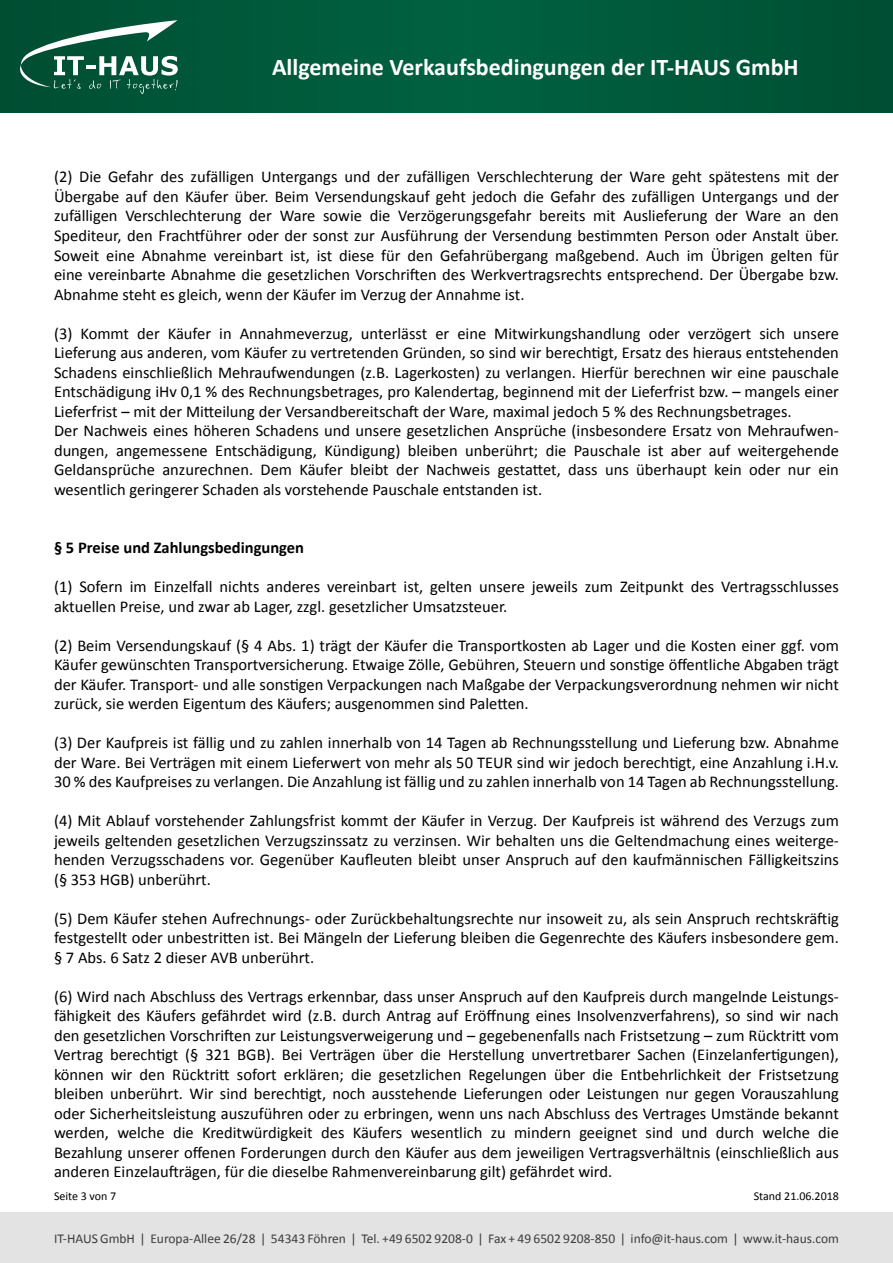
<style>
.page{position:relative;width:893px;height:1263px;background:#fff}
.page>*{position:absolute;margin:0;border:0;box-sizing:border-box;transform-origin:0 0}
.t1{font:700 24px "Calibri";color:#fff}
.t2{font:16.5px/19.5px "Calibri";color:#000;text-align:justify}
.t3{font:700 16.5px "Calibri";color:#000}
.t4{font:13.5px "Calibri";color:#3c3c3b}
.t5{font:12px "Calibri";color:#000}
</style>
<div class="page">
<div style="left:0;top:0;width:893px;height:113px;background:#00593b"></div>
<svg style="left:20px;top:20px;width:158px;height:74px"></svg>
<div style="left:0;top:1212px;width:893px;height:51px;background:#e3e3e3"></div>
<h1 class="t1" style="left:272px;top:52px;width:528px">Allgemeine Verkaufsbedingungen der IT-HAUS GmbH</h1>
<p class="t2" style="left:54px;top:167px;width:786px">(2) Die Gefahr des zufälligen Untergangs und der zufälligen Verschlechterung der Ware geht spätestens mit der Übergabe auf den Käufer über. Beim Versendungskauf geht jedoch die Gefahr des zufälligen Untergangs und der zufälligen Verschlechterung der Ware sowie die Verzögerungsgefahr bereits mit Auslieferung der Ware an den Spediteur, den Frachtführer oder der sonst zur Ausführung der Versendung bestimmten Person oder Anstalt über.<br>Soweit eine Abnahme vereinbart ist, ist diese für den Gefahrübergang maßgebend. Auch im Übrigen gelten für eine vereinbarte Abnahme die gesetzlichen Vorschriften des Werkvertragsrechts entsprechend. Der Übergabe bzw.<br>Abnahme steht es gleich, wenn der Käufer im Verzug der Annahme ist.</p>
<p class="t2" style="left:54px;top:323px;width:786px;text-align:left">(3) Kommt der Käufer in Annahmeverzug, unterlässt er eine Mitwirkungshandlung oder verzögert sich unsere Lieferung aus anderen, vom Käufer zu vertretenden Gründen, so sind wir berechtigt, Ersatz des hieraus entstehenden Schadens einschließlich Mehraufwendungen (z.B. Lagerkosten) zu verlangen. Hierfür berechnen wir eine pauschale Entschädigung iHv 0,1 % des Rechnungsbetrages, pro Kalendertag, beginnend mit der Lieferfrist bzw. – mangels einer Lieferfrist – mit der Mitteilung der Versandbereitschaft der Ware, maximal jedoch 5 % des Rechnungsbetrages.<br>Der Nachweis eines höheren Schadens und unsere gesetzlichen Ansprüche (insbesondere Ersatz von Mehraufwen&shy;dungen, angemessene Entschädigung, Kündigung) bleiben unberührt; die Pauschale ist aber auf weitergehende Geldansprüche anzurechnen. Dem Käufer bleibt der Nachweis gestattet, dass uns überhaupt kein oder nur ein wesentlich geringerer Schaden als vorstehende Pauschale entstanden ist.</p>
<p class="t3" style="left:54px;top:537px;width:252px">§ 5 Preise und Zahlungsbedingungen</p>
<p class="t2" style="left:54px;top:577px;width:786px">(1) Sofern im Einzelfall nichts anderes vereinbart ist, gelten unsere jeweils zum Zeitpunkt des Vertragsschlusses aktuellen Preise, und zwar ab Lager, zzgl. gesetzlicher Umsatzsteuer.</p>
<p class="t2" style="left:54px;top:635px;width:786px">(2) Beim Versendungskauf (§ 4 Abs. 1) trägt der Käufer die Transportkosten ab Lager und die Kosten einer ggf. vom Käufer gewünschten Transportversicherung. Etwaige Zölle, Gebühren, Steuern und sonstige öffentliche Abgaben trägt der Käufer. Transport- und alle sonstigen Verpackungen nach Maßgabe der Verpackungsverordnung nehmen wir nicht zurück, sie werden Eigentum des Käufers; ausgenommen sind Paletten.</p>
<p class="t2" style="left:54px;top:733px;width:786px">(3) Der Kaufpreis ist fällig und zu zahlen innerhalb von 14 Tagen ab Rechnungsstellung und Lieferung bzw. Abnahme der Ware. Bei Verträgen mit einem Lieferwert von mehr als 50 TEUR sind wir jedoch berechtigt, eine Anzahlung i.H.v.<br>30 % des Kaufpreises zu verlangen. Die Anzahlung ist fällig und zu zahlen innerhalb von 14 Tagen ab Rechnungsstellung.</p>
<p class="t2" style="left:54px;top:811px;width:786px">(4) Mit Ablauf vorstehender Zahlungsfrist kommt der Käufer in Verzug. Der Kaufpreis ist während des Verzugs zum jeweils geltenden gesetzlichen Verzugszinssatz zu verzinsen. Wir behalten uns die Geltendmachung eines weiterge&shy;henden Verzugsschadens vor. Gegenüber Kaufleuten bleibt unser Anspruch auf den kaufmännischen Fälligkeitszins (§ 353 HGB) unberührt.</p>
<p class="t2" style="left:54px;top:908px;width:786px">(5) Dem Käufer stehen Aufrechnungs- oder Zurückbehaltungsrechte nur insoweit zu, als sein Anspruch rechtskräftig festgestellt oder unbestritten ist. Bei Mängeln der Lieferung bleiben die Gegenrechte des Käufers insbesondere gem. § 7 Abs. 6 Satz 2 dieser AVB unberührt.</p>
<p class="t2" style="left:54px;top:986px;width:786px">(6) Wird nach Abschluss des Vertrags erkennbar, dass unser Anspruch auf den Kaufpreis durch mangelnde Leistungs&shy;fähigkeit des Käufers gefährdet wird (z.B. durch Antrag auf Eröffnung eines Insolvenzverfahrens), so sind wir nach den gesetzlichen Vorschriften zur Leistungsverweigerung und – gegebenenfalls nach Fristsetzung – zum Rücktritt vom Vertrag berechtigt (§ 321 BGB). Bei Verträgen über die Herstellung unvertretbarer Sachen (Einzelanfertigungen), können wir den Rücktritt sofort erklären; die gesetzlichen Regelungen über die Entbehrlichkeit der Fristsetzung bleiben unberührt. Wir sind berechtigt, noch ausstehende Lieferungen oder Leistungen nur gegen Vorauszahlung oder Sicherheitsleistung auszuführen oder zu erbringen, wenn uns nach Abschluss des Vertrages Umstände bekannt werden, welche die Kreditwürdigkeit des Käufers wesentlich zu mindern geeignet sind und durch welche die Bezahlung unserer offenen Forderungen durch den Käufer aus dem jeweiligen Vertragsverhältnis (einschließlich aus anderen Einzelaufträgen, für die dieselbe Rahmenvereinbarung gilt) gefährdet wird.</p>
<p class="t5" style="left:54px;top:1188px;width:64px">Seite 3 von 7</p>
<p class="t5" style="left:754px;top:1188px;width:87px">Stand 21.06.2018</p>
<p class="t4" style="left:54px;top:1230px;width:786px">IT-HAUS GmbH | Europa-Allee 26/28 | 54343 Föhren | Tel. +49 6502 9208-0 | Fax + 49 6502 9208-850 | info@it-haus.com | www.it-haus.com</p>
</div>
